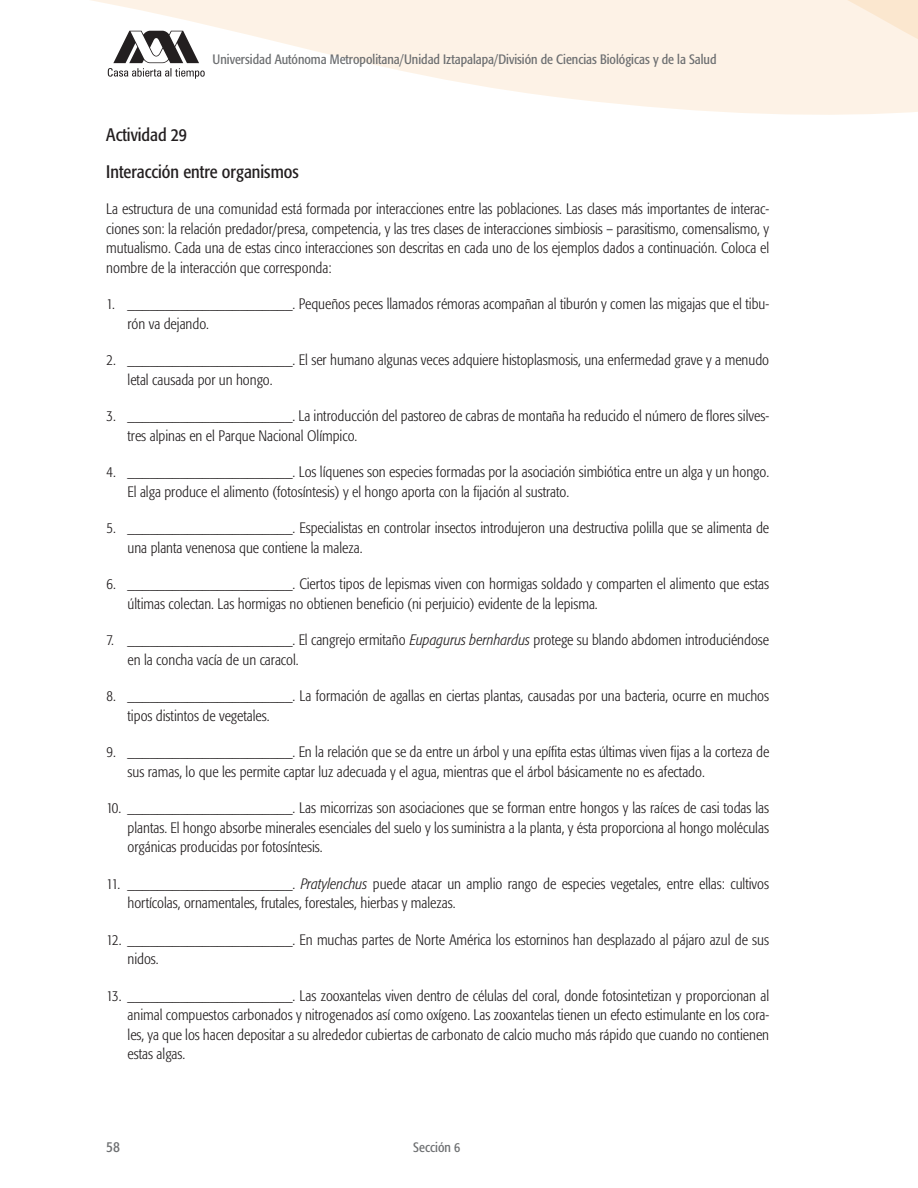
<style>
.page{position:relative;width:918px;height:1188px;background:#fff}
.page>*{position:absolute;margin:0;border:0;box-sizing:border-box;transform-origin:0 0}
.subcabeza12_pts{font:condensed 18px "Formata";color:#231f20}
.inciso_0_5{font:300 condensed 15px/19.5px "Formata";color:#231f20}
._1er_parrafo{font:300 condensed 15px/19.5px "Formata";color:#231f20;text-align:justify}
.t1{font:condensed 15px "Formata";color:#6d6f71}
.t2{font:condensed 13.5px "Formata";color:#6d6f71}
.s1{font-style:italic}
</style>
<div class="page">
<svg style="left:91px;top:0;width:827px;height:115px"></svg>
<svg style="left:387px;top:0;width:531px;height:111px;background:#fdf2e7"></svg>
<svg style="left:108px;top:31px;width:97px;height:48px"></svg>
<p class="t2" style="left:213px;top:51px;width:505px">Universidad Autónoma Metropolitana/Unidad Iztapalapa/División de Ciencias Biológicas y de la Salud</p>
<p class="subcabeza12_pts" style="left:106px;top:124px;width:82px">Actividad 29</p>
<p class="subcabeza12_pts" style="left:106px;top:161px;width:194px">Interacción entre organismos</p>
<p class="_1er_parrafo" style="left:106px;top:199px;width:664px">La estructura de una comunidad está formada por interacciones entre las poblaciones. Las clases más importantes de interac&shy;ciones son: la relación predador/presa, competencia, y las tres clases de interacciones simbiosis – parasitismo, comensalismo, y mutualismo. Cada una de estas cinco interacciones son descritas en cada uno de los ejemplos dados a continuación. Coloca el nombre de la interacción que corresponda:</p>
<p class="inciso_0_5" style="left:128px;top:294px;width:643px;text-indent:-21px">1. ______________________. Pequeños peces llamados rémoras acompañan al tiburón y comen las migajas que el tibu&shy;rón va dejando.</p>
<p class="inciso_0_5" style="left:128px;top:350px;width:643px;text-indent:-21px">2. ______________________. El ser humano algunas veces adquiere histoplasmosis, una enfermedad grave y a menudo letal causada por un hongo.</p>
<p class="inciso_0_5" style="left:128px;top:406px;width:643px;text-indent:-21px">3. ______________________. La introducción del pastoreo de cabras de montaña ha reducido el número de flores silves&shy;tres alpinas en el Parque Nacional Olímpico.</p>
<p class="inciso_0_5" style="left:128px;top:462px;width:643px;text-indent:-21px">4. ______________________. Los líquenes son especies formadas por la asociación simbiótica entre un alga y un hongo.<br>El alga produce el alimento (fotosíntesis) y el hongo aporta con la fijación al sustrato.</p>
<p class="inciso_0_5" style="left:128px;top:518px;width:643px;text-indent:-21px">5. ______________________. Especialistas en controlar insectos introdujeron una destructiva polilla que se alimenta de una planta venenosa que contiene la maleza.</p>
<p class="inciso_0_5" style="left:128px;top:574px;width:643px;text-indent:-21px">6. ______________________. Ciertos tipos de lepismas viven con hormigas soldado y comparten el alimento que estas últimas colectan. Las hormigas no obtienen beneficio (ni perjuicio) evidente de la lepisma.</p>
<p class="inciso_0_5" style="left:128px;top:630px;width:643px;text-indent:-21px">7. ______________________. El cangrejo ermitaño <span class="s1">Eupagurus bernhardus</span> protege su blando abdomen introduciéndose en la concha vacía de un caracol.</p>
<p class="inciso_0_5" style="left:128px;top:686px;width:643px;text-indent:-21px">8. ______________________. La formación de agallas en ciertas plantas, causadas por una bacteria, ocurre en muchos tipos distintos de vegetales.</p>
<p class="inciso_0_5" style="left:128px;top:742px;width:643px;text-indent:-21px">9. ______________________. En la relación que se da entre un árbol y una epífita estas últimas viven fijas a la corteza de sus ramas, lo que les permite captar luz adecuada y el agua, mientras que el árbol básicamente no es afectado.</p>
<p class="inciso_0_5" style="left:128px;top:798px;width:643px;text-align:justify;text-indent:-21px">10. ______________________. Las micorrizas son asociaciones que se forman entre hongos y las raíces de casi todas las plantas. El hongo absorbe minerales esenciales del suelo y los suministra a la planta, y ésta proporciona al hongo moléculas orgánicas producidas por fotosíntesis.</p>
<p class="inciso_0_5" style="left:128px;top:874px;width:643px;text-indent:-21px">11. ______________________. <span class="s1">Pratylenchus</span> puede atacar un amplio rango de especies vegetales, entre ellas: cultivos hortícolas, ornamentales, frutales, forestales, hierbas y malezas.</p>
<p class="inciso_0_5" style="left:128px;top:930px;width:643px;text-indent:-21px">12. ______________________. En muchas partes de Norte América los estorninos han desplazado al pájaro azul de sus nidos.</p>
<p class="inciso_0_5" style="left:128px;top:986px;width:643px;text-align:justify;text-indent:-21px">13. ______________________. Las zooxantelas viven dentro de células del coral, donde fotosintetizan y proporcionan al animal compuestos carbonados y nitrogenados así como oxígeno. Las zooxantelas tienen un efecto estimulante en los cora&shy;les, ya que los hacen depositar a su alrededor cubiertas de carbonato de calcio mucho más rápido que cuando no contienen estas algas.</p>
<p class="t1" style="left:106px;top:1138px;width:15px">58</p>
<p class="t2" style="left:413px;top:1139px;width:48px">Sección 6</p>
</div>
